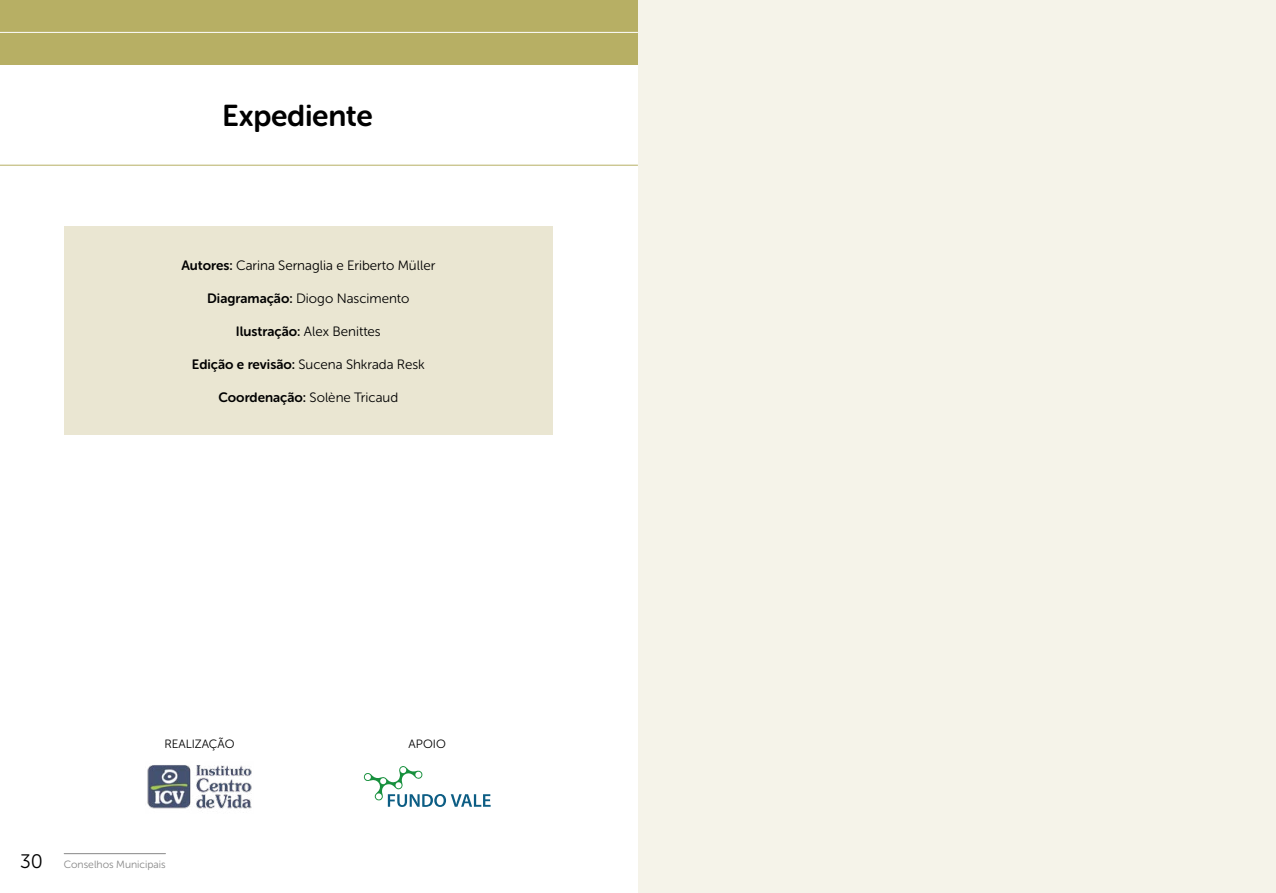
<style>
.page{position:relative;width:1276px;height:893px;background:#fff}
.page>*{position:absolute;margin:0;border:0;box-sizing:border-box;transform-origin:0 0}
.t1{font:30px "Museo Sans Rounded 700";letter-spacing:-.01em;color:#000}
.t2{font:13.5px "Museo Sans Rounded 300";color:#000}
.t3{font:12px "Museo Sans Rounded 300";color:#000}
.t4{font:10.5px "Museo Sans Rounded 300";color:#878787}
.s1{font-family:"Museo Sans Rounded 700"}
.s2{font-size:19.5px;color:#000}
</style>
<div class="page">
<div style="left:0;top:0;width:638px;height:65px;background:#b7af64"></div>
<div style="left:64px;top:226px;width:489px;height:208px;background:#eae6d2"></div>
<hr style="left:0;top:165px;width:637px;height:1px;background:#b7af64">
<hr style="left:0;top:32px;width:637px;height:1px;background:#fff">
<div style="left:639px;top:0;width:637px;height:893px;background:#f5f3e9"></div>
<img style="left:147px;top:765px;width:105px;height:44px">
<svg style="left:363px;top:766px;width:127px;height:41px"></svg>
<hr style="left:64px;top:853px;width:101px;height:1px;background:#878787">
<h1 class="t1" style="left:222px;top:99px;width:152px">Expediente</h1>
<p class="t2" style="left:181px;top:258px;width:255px"><span class="s1">Autores:</span> Carina Sernaglia e Eriberto Müller</p>
<p class="t2" style="left:207px;top:291px;width:204px"><span class="s1">Diagramação:</span> Diogo Nascimento</p>
<p class="t2" style="left:236px;top:324px;width:146px"><span class="s1">Ilustração:</span> Alex Benittes</p>
<p class="t2" style="left:192px;top:357px;width:234px"><span class="s1">Edição e revisão:</span> Sucena Shkrada Resk</p>
<p class="t2" style="left:218px;top:390px;width:181px"><span class="s1">Coordenação:</span> Solène Tricaud</p>
<p class="t3" style="left:164px;top:737px;width:72px">REALIZAÇÃO</p>
<p class="t3" style="left:409px;top:737px;width:39px">APOIO</p>
<p class="t4" style="left:20px;top:859px;width:147px"><span class="s2">30</span> Conselhos Municipais</p>
</div>
